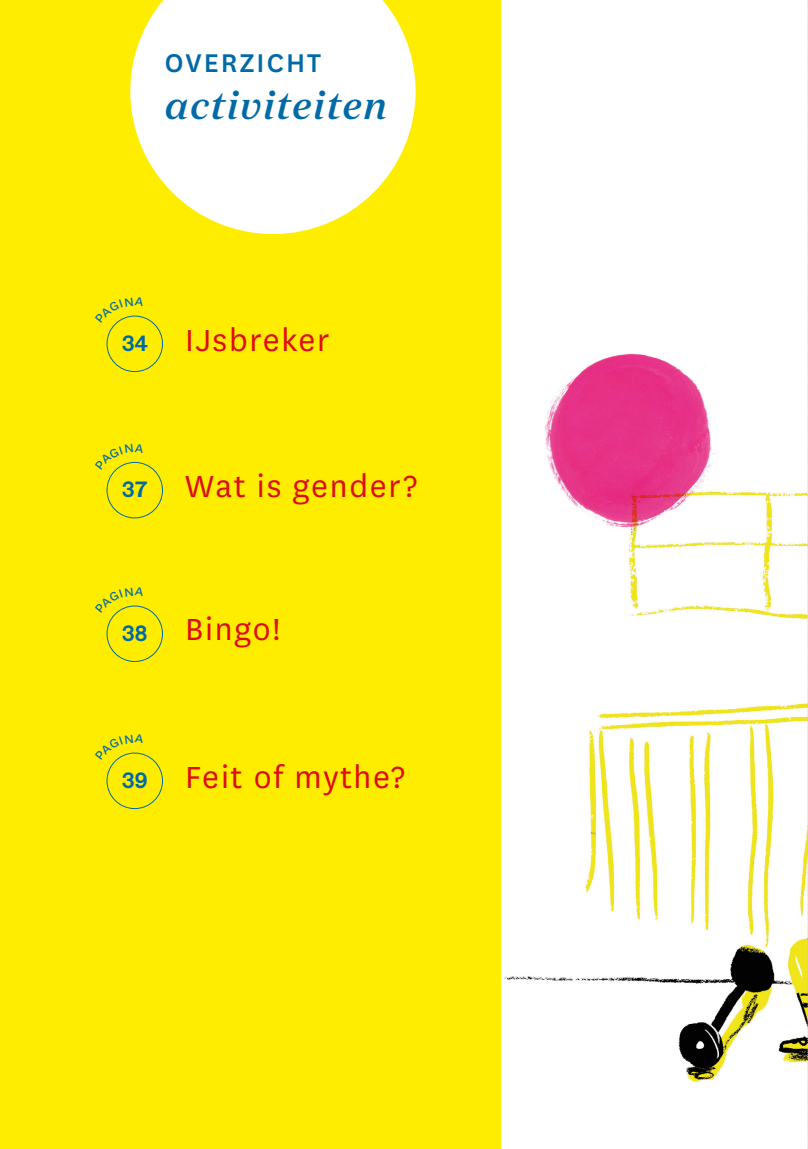
<style>
.page{position:relative;width:808px;height:1149px;background:#fff}
.page>*{position:absolute;margin:0;border:0;box-sizing:border-box;transform-origin:0 0}
.t1{font:italic 500 39px "Test Domaine Text";letter-spacing:.03em;color:#0069a7}
.t2{font:35.7px "National";letter-spacing:.05em;color:#dc0d15}
.t3{font:500 30px "National";letter-spacing:.07em;color:#0069a7}
.s1{font-family:"Karrik";font-size:22.65px;color:#0069a7}
</style>
<div class="page">
<div style="left:0;top:0;width:500px;height:1148px;background:#ffed00"></div>
<img style="left:500px;top:320px;width:307px;height:828px">
<div style="left:107px;top:315px;width:56px;height:57px;border:1px solid #0069a7;border-radius:50%"></div>
<div style="left:107px;top:462px;width:56px;height:56px;border:1px solid #0069a7;border-radius:50%"></div>
<div style="left:107px;top:752px;width:56px;height:56px;border:1px solid #0069a7;border-radius:50%"></div>
<div style="left:107px;top:605px;width:56px;height:56px;border:1px solid #0069a7;border-radius:50%"></div>
<svg style="left:130px;top:0;width:286px;height:234px;fill:#fff"></svg>
<svg style="left:807px;top:0;width:1px;height:1147px"></svg>
<svg style="left:116px;top:315px;width:28px;height:8px"></svg>
<svg style="left:116px;top:461px;width:28px;height:8px"></svg>
<svg style="left:117px;top:752px;width:27px;height:7px"></svg>
<svg style="left:117px;top:605px;width:27px;height:7px"></svg>
<p class="t3" style="left:165px;top:42px;width:158px">OVERZICHT</p>
<p class="t1" style="left:165px;top:80px;width:224px">activiteiten</p>
<p class="t2" style="left:121px;top:317px;width:210px"><span class="s1">34</span> IJsbreker</p>
<p class="t2" style="left:121px;top:463px;width:298px"><span class="s1">37</span> Wat is gender?</p>
<p class="t2" style="left:121px;top:606px;width:161px"><span class="s1">38</span> Bingo!</p>
<p class="t2" style="left:121px;top:753px;width:285px"><span class="s1">39</span> Feit of mythe?</p>
</div>
